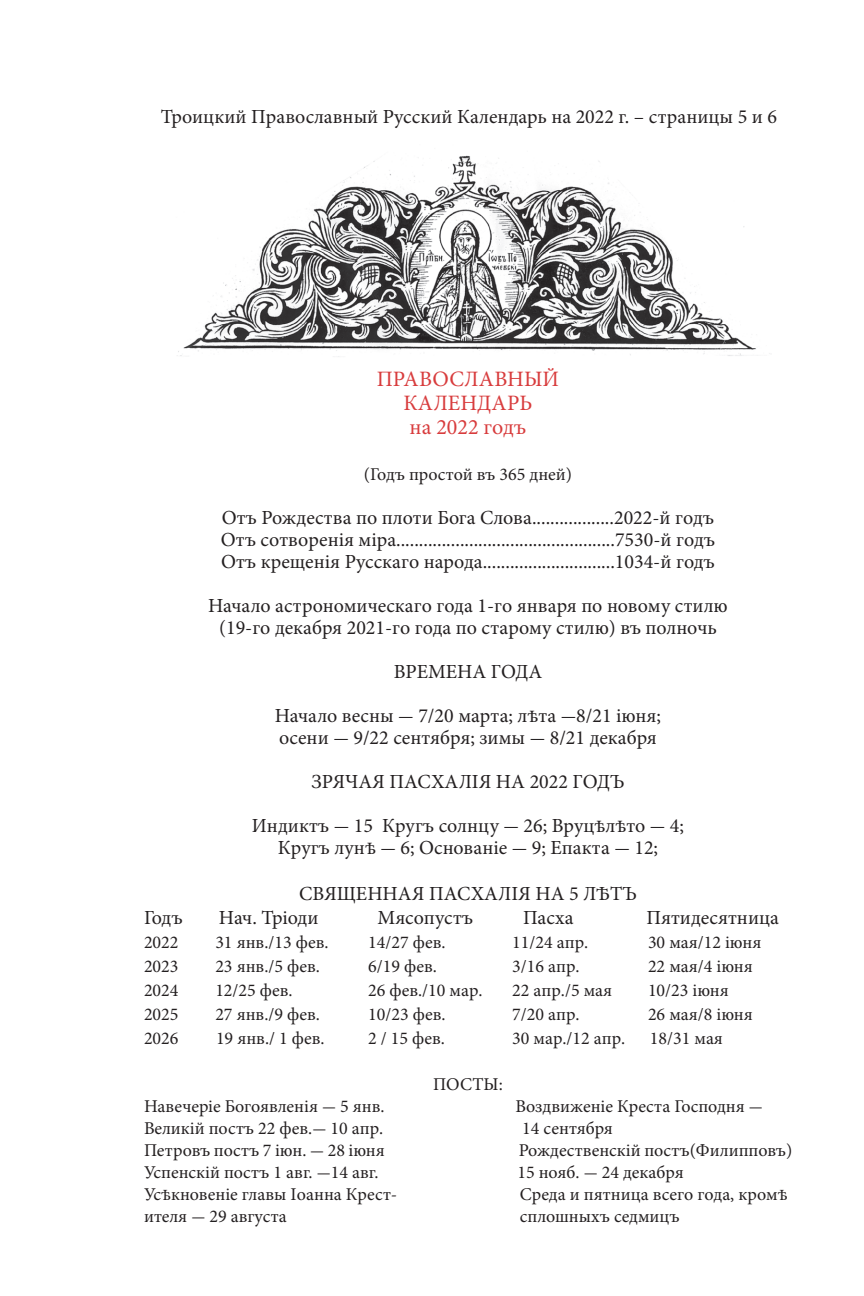
<style>
.page{position:relative;width:864px;height:1296px;background:#fff}
.page>*{position:absolute;margin:0;border:0;box-sizing:border-box;transform-origin:0 0}
.t1{font:22px/24px "Minion Pro";color:#d83c3d;text-align:center}
.t2{font:20px/22px "Minion Pro";color:#231f20;text-align:center}
.t3{font:18px "Minion Pro";color:#231f20}
</style>
<div class="page">
<img style="left:177px;top:155px;width:593px;height:202px">
<p class="t2" style="left:161px;top:105px;width:618px">Троицкий Православный Русский Календарь на 2022 г. – страницы 5 и 6</p>
<p class="t1" style="left:377px;top:367px;width:184px">ПРАВОСЛАВНЫЙ<br>КАЛЕНДАРЬ<br>на 2022 годъ</p>
<p class="t3" style="left:364px;top:463px;width:210px">(Годъ простой въ 365 дней)</p>
<p class="t2" style="left:221px;top:507px;width:496px;text-align:justify">Отъ Рождества по плоти Бога Слова..................2022-й годъ Отъ сотворенія міра................................................7530-й годъ Отъ крещенія Русскаго народа.............................1034-й годъ</p>
<p class="t2" style="left:208px;top:595px;width:521px">Начало астрономическаго года 1-го января по новому стилю (19-го декабря 2021-го года по старому стилю) въ полночь</p>
<p class="t2" style="left:394px;top:661px;width:150px">ВРЕМЕНА ГОДА</p>
<p class="t2" style="left:275px;top:705px;width:388px;text-align:left">Начало весны - 7/20 марта; лѣта -8/21 іюня; осени - 9/22 сентября; зимы - 8/21 декабря</p>
<p class="t2" style="left:312px;top:771px;width:314px">ЗРЯЧАЯ ПАСХАЛӀЯ НА 2022 ГОДЪ</p>
<p class="t2" style="left:252px;top:815px;width:434px">Индиктъ - 15 Кругъ солнцу - 26; Вруцѣлѣто - 4;<br>Кругъ лунѣ - 6; Основаніе - 9; Епакта - 12;</p>
<p class="t2" style="left:299px;top:883px;width:339px">СВЯЩЕННАЯ ПАСХАЛӀЯ НА 5 ЛѢТЪ</p>
<p class="t2" style="left:144px;top:907px;width:40px">Годъ</p>
<p class="t2" style="left:219px;top:907px;width:101px">Нач. Тріоди</p>
<p class="t2" style="left:378px;top:907px;width:97px">Мясопустъ</p>
<p class="t2" style="left:523px;top:907px;width:52px">Пасха</p>
<p class="t2" style="left:646px;top:907px;width:134px">Пятидесятница</p>
<p class="t3" style="left:144px;top:931px;width:36px">2022</p>
<p class="t3" style="left:215px;top:931px;width:115px">31 янв./13 фев.</p>
<p class="t3" style="left:368px;top:931px;width:79px">14/27 фев.</p>
<p class="t3" style="left:512px;top:931px;width:78px">11/24 апр.</p>
<p class="t3" style="left:648px;top:931px;width:115px">30 мая/12 іюня</p>
<p class="t3" style="left:144px;top:955px;width:36px">2023</p>
<p class="t3" style="left:215px;top:955px;width:106px">23 янв./5 фев.</p>
<p class="t3" style="left:368px;top:955px;width:70px">6/19 фев.</p>
<p class="t3" style="left:512px;top:955px;width:69px">3/16 апр.</p>
<p class="t3" style="left:648px;top:955px;width:106px">22 мая/4 іюня</p>
<p class="t3" style="left:144px;top:979px;width:36px">2024</p>
<p class="t3" style="left:215px;top:979px;width:79px">12/25 фев.</p>
<p class="t3" style="left:368px;top:979px;width:116px">26 фев./10 мар.</p>
<p class="t3" style="left:512px;top:979px;width:102px">22 апр./5 мая</p>
<p class="t3" style="left:648px;top:979px;width:82px">10/23 іюня</p>
<p class="t3" style="left:144px;top:1003px;width:36px">2025</p>
<p class="t3" style="left:215px;top:1003px;width:106px">27 янв./9 фев.</p>
<p class="t3" style="left:368px;top:1003px;width:79px">10/23 фев.</p>
<p class="t3" style="left:512px;top:1003px;width:69px">7/20 апр.</p>
<p class="t3" style="left:648px;top:1003px;width:106px">26 мая/8 іюня</p>
<p class="t3" style="left:144px;top:1027px;width:36px">2026</p>
<p class="t3" style="left:216px;top:1027px;width:110px">19 янв./ 1 фев.</p>
<p class="t3" style="left:368px;top:1027px;width:78px">2 / 15 фев.</p>
<p class="t3" style="left:512px;top:1027px;width:115px">30 мар./12 апр.</p>
<p class="t3" style="left:650px;top:1027px;width:75px">18/31 мая</p>
<p class="t3" style="left:433px;top:1073px;width:71px">ПОСТЫ:</p>
<p class="t3" style="left:144px;top:1095px;width:242px">Навечеріе Богоявленія - 5 янв.</p>
<p class="t3" style="left:515px;top:1095px;width:249px">Воздвиженіе Креста Господня -</p>
<p class="t3" style="left:144px;top:1117px;width:241px">Великій постъ 22 фев.- 10 апр.</p>
<p class="t3" style="left:522px;top:1117px;width:92px">14 сентября</p>
<p class="t3" style="left:144px;top:1139px;width:242px">Петровъ постъ 7 іюн. - 28 іюня</p>
<p class="t3" style="left:519px;top:1139px;width:275px">Рождественскій постъ(Филипповъ)</p>
<p class="t3" style="left:144px;top:1161px;width:236px">Успенскій постъ 1 авг. -14 авг.</p>
<p class="t3" style="left:517px;top:1161px;width:168px">15 нояб. - 24 декабря</p>
<p class="t3" style="left:144px;top:1183px;width:255px">Усѣкновеніе главы Ӏоанна Крест-</p>
<p class="t3" style="left:520px;top:1183px;width:269px">Среда и пятница всего года, кромѣ</p>
<p class="t3" style="left:144px;top:1205px;width:144px">ителя - 29 августа</p>
<p class="t3" style="left:520px;top:1205px;width:161px">сплошныхъ седмицъ</p>
</div>
